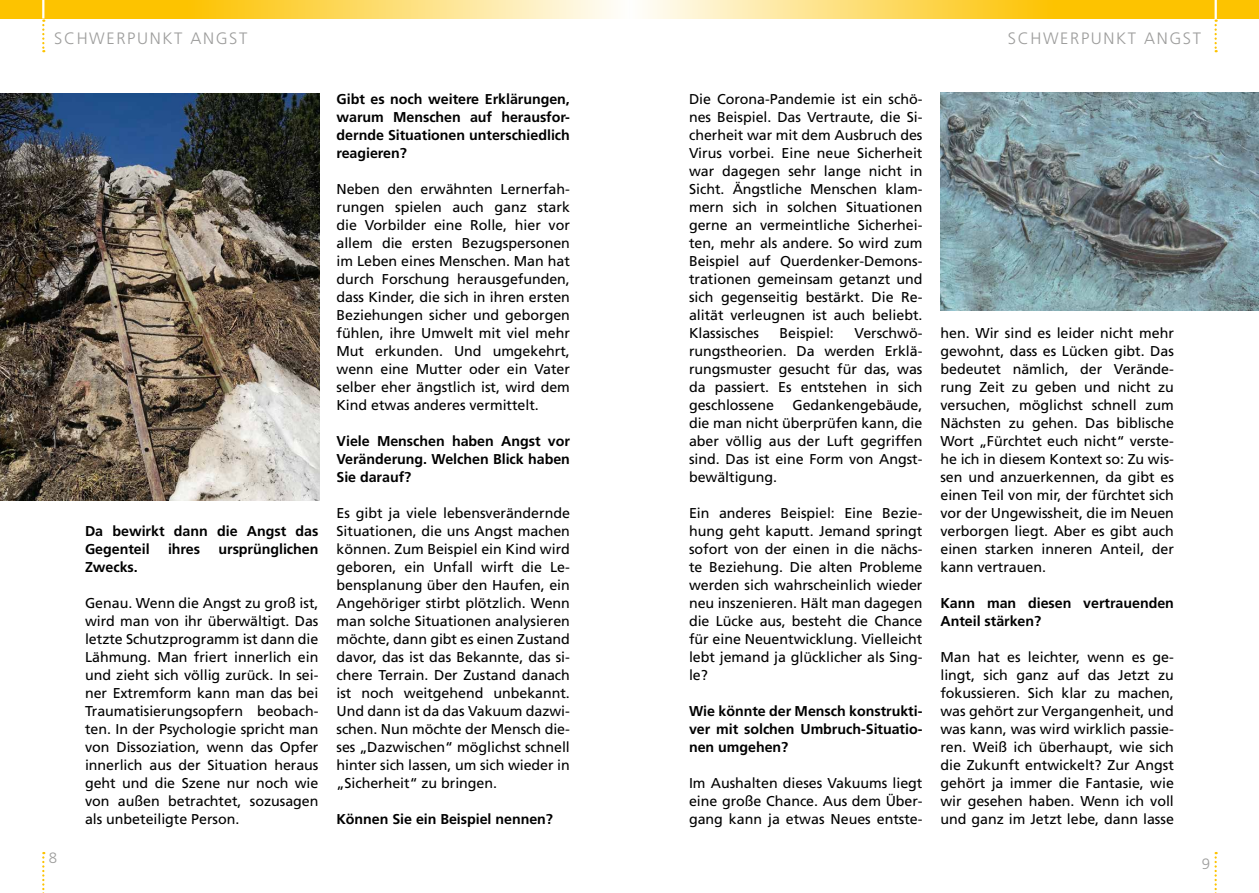
<style>
.page{position:relative;width:1259px;height:893px;background:#fff}
.page>*{position:absolute;margin:0;border:0;box-sizing:border-box;transform-origin:0 0}
.t1{font:300 16.5px "Frutiger";letter-spacing:.1em;color:#9d9d9c}
.t2{font:300 15px "Frutiger";color:#9d9d9c}
.t3{font:14.25px/18px "Frutiger";letter-spacing:-.005em;color:#000;text-align:justify}
.t4{font:700 14.25px/18px "Frutiger";letter-spacing:-.005em;color:#000;text-align:justify}
</style>
<div class="page">
<svg style="left:42px;top:852px;width:2px;height:41px"></svg>
<svg style="left:1214px;top:852px;width:2px;height:41px"></svg>
<svg style="left:0;top:0;width:614px;height:18px"></svg>
<svg style="left:645px;top:0;width:614px;height:18px"></svg>
<svg style="left:42px;top:0;width:2px;height:52px"></svg>
<svg style="left:1214px;top:0;width:2px;height:52px"></svg>
<img style="left:940px;top:92px;width:319px;height:218px">
<img style="left:0;top:93px;width:319px;height:407px">
<p class="t1" style="left:54px;top:29px;width:195px">SCHWERPUNKT ANGST</p>
<p class="t2" style="left:49px;top:849px;width:10px">8</p>
<p class="t4" style="left:85px;top:522px;width:235px">Da bewirkt dann die Angst das<br>Gegenteil</p>
<p class="t4" style="left:168px;top:540px;width:34px">ihres</p>
<p class="t4" style="left:218px;top:540px;width:101px">ursprünglichen</p>
<p class="t4" style="left:85px;top:558px;width:54px">Zwecks.</p>
<p class="t3" style="left:85px;top:594px;width:235px">Genau. Wenn die Angst zu groß ist, wird man von ihr überwältigt. Das letzte Schutzprogramm ist dann die Lähmung. Man friert innerlich ein und zieht sich völlig zurück. In sei&shy;ner Extremform kann man das bei Traumatisierungsopfern beobach&shy;ten. In der Psychologie spricht man von Dissoziation, wenn das Opfer innerlich aus der Situation heraus geht und die Szene nur noch wie von außen betrachtet, sozusagen als unbeteiligte Person.</p>
<p class="t4" style="left:336px;top:90px;width:235px">Gibt es noch weitere Erklärungen, warum Menschen auf herausfor&shy;dernde Situationen unterschiedlich reagieren?</p>
<p class="t3" style="left:336px;top:180px;width:235px">Neben den erwähnten Lernerfah&shy;rungen spielen auch ganz stark die Vorbilder eine Rolle, hier vor allem die ersten Bezugspersonen im Leben eines Menschen. Man hat durch Forschung herausgefunden, dass Kinder, die sich in ihren ersten Beziehungen sicher und geborgen fühlen, ihre Umwelt mit viel mehr Mut erkunden. Und umgekehrt, wenn eine Mutter oder ein Vater selber eher ängstlich ist, wird dem Kind etwas anderes vermittelt.</p>
<p class="t4" style="left:336px;top:432px;width:235px">Viele Menschen haben Angst vor Veränderung. Welchen Blick haben Sie darauf?</p>
<p class="t3" style="left:336px;top:504px;width:235px">Es gibt ja viele lebensverändernde Situationen, die uns Angst machen können. Zum Beispiel ein Kind wird geboren, ein Unfall wirft die Le&shy;bensplanung über den Haufen, ein Angehöriger stirbt plötzlich. Wenn man solche Situationen analysieren möchte, dann gibt es einen Zustand davor, das ist das Bekannte, das si&shy;chere Terrain. Der Zustand danach ist noch weitgehend unbekannt.<br>Und dann ist da das Vakuum dazwi&shy;schen. Nun möchte der Mensch die&shy;ses „Dazwischen“ möglichst schnell hinter sich lassen, um sich wieder in „Sicherheit“ zu bringen.</p>
<p class="t4" style="left:336px;top:810px;width:218px">Können Sie ein Beispiel nennen?</p>
<p class="t1" style="left:1007px;top:29px;width:195px">SCHWERPUNKT ANGST</p>
<p class="t3" style="left:689px;top:90px;width:235px">Die Corona-Pandemie ist ein schö&shy;nes Beispiel. Das Vertraute, die Si&shy;cherheit war mit dem Ausbruch des Virus vorbei. Eine neue Sicherheit war dagegen sehr lange nicht in Sicht. Ängstliche Menschen klam&shy;mern sich in solchen Situationen gerne an vermeintliche Sicherhei&shy;ten, mehr als andere. So wird zum Beispiel auf Querdenker-Demons&shy;trationen gemeinsam getanzt und sich gegenseitig bestärkt. Die Re&shy;alität verleugnen ist auch beliebt.<br>Klassisches</p>
<p class="t3" style="left:689px;top:324px;width:235px;text-indent:165px">Verschwö&shy;rungstheorien. Da werden Erklä&shy;rungsmuster gesucht für das, was da passiert. Es entstehen in sich geschlossene</p>
<p class="t3" style="left:779px;top:324px;width:56px">Beispiel:</p>
<p class="t3" style="left:689px;top:396px;width:235px;text-indent:103px">Gedankengebäude, die man nicht überprüfen kann, die aber völlig aus der Luft gegriffen sind. Das ist eine Form von Angst&shy;bewältigung.</p>
<p class="t3" style="left:689px;top:504px;width:235px">Ein anderes Beispiel: Eine Bezie&shy;hung geht kaputt. Jemand springt sofort von der einen in die nächs&shy;te Beziehung. Die alten Probleme werden sich wahrscheinlich wieder neu inszenieren. Hält man dagegen die Lücke aus, besteht die Chance für eine Neuentwicklung. Vielleicht lebt jemand ja glücklicher als Sing&shy;le?</p>
<p class="t4" style="left:689px;top:702px;width:235px">Wie könnte der Mensch konstrukti&shy;ver mit solchen Umbruch-Situatio&shy;nen umgehen?</p>
<p class="t3" style="left:689px;top:774px;width:235px">Im Aushalten dieses Vakuums liegt eine große Chance. Aus dem Über&shy;gang kann ja etwas Neues entste-</p>
<p class="t3" style="left:940px;top:324px;width:235px">hen. Wir sind es leider nicht mehr gewohnt, dass es Lücken gibt. Das bedeutet nämlich, der Verände&shy;rung Zeit zu geben und nicht zu versuchen, möglichst schnell zum Nächsten zu gehen. Das biblische Wort „Fürchtet euch nicht“ verste&shy;he ich in diesem Kontext so: Zu wis&shy;sen und anzuerkennen, da gibt es einen Teil von mir, der fürchtet sich vor der Ungewissheit, die im Neuen verborgen liegt. Aber es gibt auch einen starken inneren Anteil, der kann vertrauen.</p>
<p class="t4" style="left:940px;top:594px;width:235px">Kann man diesen vertrauenden<br>Anteil stärken?</p>
<p class="t3" style="left:940px;top:648px;width:235px">Man hat es leichter, wenn es ge&shy;lingt, sich ganz auf das Jetzt zu fokussieren. Sich klar zu machen, was gehört zur Vergangenheit, und was kann, was wird wirklich passie&shy;ren. Weiß ich überhaupt, wie sich die Zukunft entwickelt? Zur Angst gehört ja immer die Fantasie, wie wir gesehen haben. Wenn ich voll und ganz im Jetzt lebe, dann lasse</p>
<p class="t2" style="left:1201px;top:855px;width:10px">9</p>
</div>
